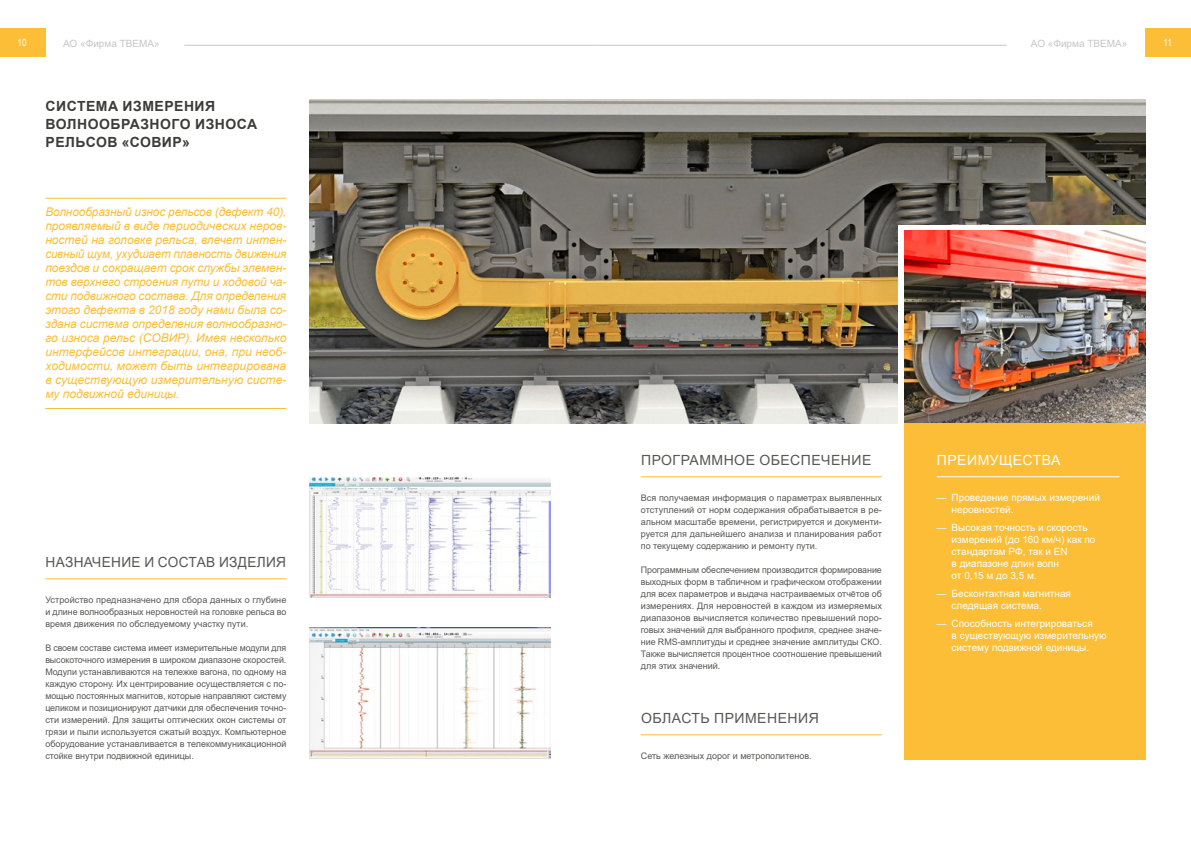
<style>
.page{position:relative;width:1191px;height:842px;background:#fff}
.page>*{position:absolute;margin:0;border:0;box-sizing:border-box;transform-origin:0 0}
.t1{font:14px "Arial";letter-spacing:.035em;color:#575756}
.t2{font:700 14px/18px "Arial";letter-spacing:.035em;color:#3c3c3b}
.t3{font:14px "Arial";letter-spacing:.035em;color:#fff}
.t4{font:italic 12px/14px "Arial";letter-spacing:.005em;color:#fbbe36;text-align:justify}
.t5{font:10px/12px "Arial";color:#fff}
.t6{font:10px "Arial";color:#c6c6c6}
.t7{font:10px "Arial Narrow";color:#fff}
.t8{font:9px/12px "Arial";color:#575756;text-align:justify}
</style>
<div class="page">
<div style="left:0;top:29px;width:45px;height:28px;background:#fbbe36"></div>
<div style="left:1145px;top:29px;width:46px;height:28px;background:#fbbe36"></div>
<hr style="left:184px;top:45px;width:411px;height:1px;background:#c6c6c6">
<hr style="left:595px;top:45px;width:411px;height:1px;background:#c6c6c6">
<img style="left:309px;top:99px;width:836px;height:324px">
<div style="left:898px;top:225px;width:253px;height:536px;background:#fff"></div>
<img style="left:904px;top:231px;width:241px;height:192px">
<div style="left:904px;top:423px;width:241px;height:336px;background:#fbbe36"></div>
<hr style="left:641px;top:734px;width:241px;height:1px;background:#fcbe36">
<hr style="left:936px;top:476px;width:183px;height:1px;background:#fff">
<hr style="left:641px;top:476px;width:241px;height:1px;background:#fcbe36">
<img style="left:309px;top:627px;width:241px;height:132px">
<img style="left:309px;top:477px;width:241px;height:120px">
<hr style="left:45px;top:198px;width:241px;height:1px;background:#fbbe36">
<hr style="left:45px;top:408px;width:241px;height:1px;background:#fbbe36">
<hr style="left:45px;top:578px;width:241px;height:1px;background:#fcbe36">
<p class="t7" style="left:18px;top:35px;width:11px">10</p>
<p class="t6" style="left:63px;top:37px;width:98px">АО «Фирма ТВЕМА»</p>
<p class="t6" style="left:1030px;top:37px;width:98px">АО «Фирма ТВЕМА»</p>
<p class="t7" style="left:1163px;top:35px;width:10px">11</p>
<h1 class="t2" style="left:46px;top:97px;width:213px">СИСТЕМА ИЗМЕРЕНИЯ<br>ВОЛНООБРАЗНОГО ИЗНОСА<br>РЕЛЬСОВ «СОВИР»</h1>
<p class="t4" style="left:45px;top:205px;width:243px">Волнообразный износ рельсов (дефект 40), проявляемый в виде периодических неров&shy;ностей на головке рельса, влечет интен&shy;сивный шум, ухудшает плавность движения поездов и сокращает срок службы элемен&shy;тов верхнего строения пути и ходовой ча&shy;сти подвижного состава. Для определения этого дефекта в 2018 году нами была со&shy;здана система определения волнообразно&shy;го износа рельс (СОВИР). Имея несколько интерфейсов интеграции, она, при необ&shy;ходимости, может быть интегрирована в существующую измерительную систе&shy;му подвижной единицы.</p>
<h1 class="t1" style="left:46px;top:553px;width:242px">НАЗНАЧЕНИЕ И СОСТАВ ИЗДЕЛИЯ</h1>
<p class="t8" style="left:45px;top:594px;width:242px">Устройство предназначено для сбора данных о глубине и длине волнообразных неровностей на головке рельса во время движения по обследуемому участку пути.</p>
<p class="t8" style="left:45px;top:642px;width:242px">В своем составе система имеет измерительные модули для высокоточного измерения в широком диапазоне скоростей.<br>Модули устанавливаются на тележке вагона, по одному на каждую сторону. Их центрирование осуществляется с по&shy;мощью постоянных магнитов, которые направляют систему целиком и позиционируют датчики для обеспечения точно&shy;сти измерений. Для защиты оптических окон системы от грязи и пыли используется сжатый воздух. Компьютерное оборудование устанавливается в телекоммуникационной стойке внутри подвижной единицы.</p>
<h1 class="t1" style="left:641px;top:451px;width:232px">ПРОГРАММНОЕ ОБЕСПЕЧЕНИЕ</h1>
<h1 class="t3" style="left:937px;top:451px;width:125px">ПРЕИМУЩЕСТВА</h1>
<p class="t8" style="left:641px;top:492px;width:242px">Вся получаемая информация о параметрах выявленных отступлений от норм содержания обрабатывается в ре&shy;альном масштабе времени, регистрируется и документи&shy;руется для дальнейшего анализа и планирования работ по текущему содержанию и ремонту пути.</p>
<p class="t8" style="left:641px;top:564px;width:242px">Программным обеспечением производится формирование выходных форм в табличном и графическом отображении для всех параметров и выдача настраиваемых отчётов об измерениях. Для неровностей в каждом из измеряемых диапазонов вычисляется количество превышений поро&shy;говых значений для выбранного профиля, среднее значе&shy;ние RMS‑амплитуды и среднее значение амплитуды СКО.<br>Также вычисляется процентное соотношение превышений для этих значений.</p>
<h1 class="t1" style="left:641px;top:709px;width:179px">ОБЛАСТЬ ПРИМЕНЕНИЯ</h1>
<p class="t8" style="left:641px;top:750px;width:172px">Сеть железных дорог и метрополитенов.</p>
<p class="t5" style="left:951px;top:492px;width:150px;text-indent:-15px">— Проведение прямых измерений неровностей.</p>
<p class="t5" style="left:951px;top:522px;width:145px;text-indent:-15px">— Высокая точность и скорость измерений (до 160 км/ч) как по стандартам РФ, так и EN<br>в диапазоне длин волн<br>от 0,15 м до 3,5 м.</p>
<p class="t5" style="left:951px;top:588px;width:121px;text-indent:-15px">— Бесконтактная магнитная следящая система.</p>
<p class="t5" style="left:951px;top:618px;width:157px;text-indent:-15px">— Способность интегрироваться<br>в существующую измерительную систему подвижной единицы.</p>
</div>
